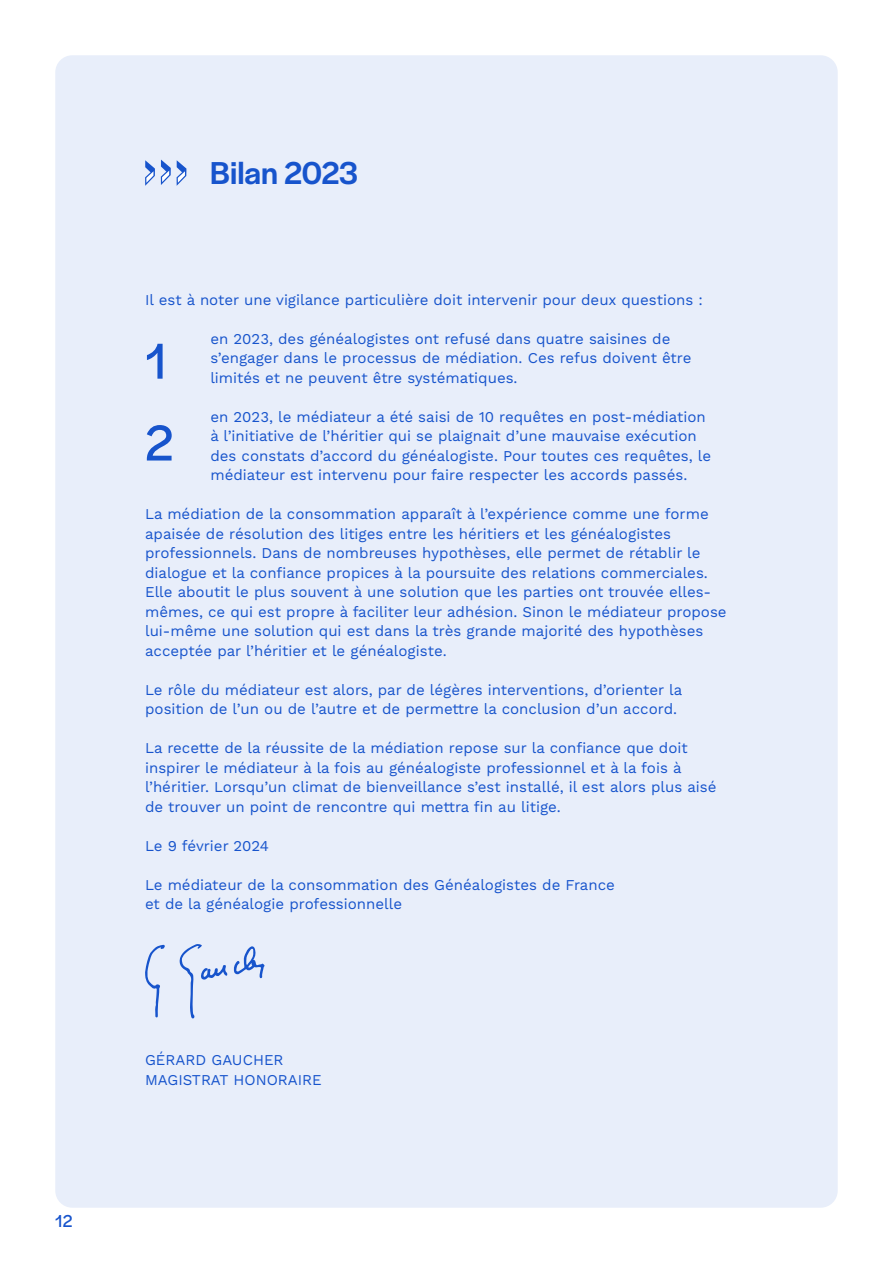
<style>
.page{position:relative;width:893px;height:1263px;background:#fff}
.page>*{position:absolute;margin:0;border:0;box-sizing:border-box;transform-origin:0 0}
.t1{font:52.5px/81.9px "Halyard Display";color:#1754cc}
.t2{font:500 33px "Halyard Display";letter-spacing:-.005em;color:#1754cc}
.t3{font:18px "Halyard Display";color:#1754cc}
.t4{font:15px/19.5px "Work Sans";color:#1754cc}
</style>
<div class="page">
<div style="left:55px;top:55px;width:783px;height:1153px;background:#e8eefa;border-radius:17px"></div>
<svg style="left:177px;top:160px;width:9px;height:26px"></svg>
<svg style="left:161px;top:160px;width:10px;height:25px"></svg>
<svg style="left:145px;top:160px;width:10px;height:26px"></svg>
<svg style="left:233px;top:946px;width:32px;height:32px"></svg>
<svg style="left:145px;top:944px;width:20px;height:73px"></svg>
<svg style="left:179px;top:944px;width:48px;height:75px"></svg>
<p class="t3" style="left:55px;top:1208px;width:19px">12</p>
<h2 class="t2" style="left:210px;top:149px;width:150px">Bilan 2023</h2>
<p class="t4" style="left:145px;top:291px;width:559px">Il est à noter une vigilance particulière doit intervenir pour deux questions :</p>
<p class="t4" style="left:210px;top:330px;width:483px">en 2023, des généalogistes ont refusé dans quatre saisines de s’engager dans le processus de médiation. Ces refus doivent être limités et ne peuvent être systématiques.</p>
<p class="t4" style="left:210px;top:408px;width:502px">en 2023, le médiateur a été saisi de 10 requêtes en post-médiation à l’initiative de l’héritier qui se plaignait d’une mauvaise exécution des constats d’accord du généalogiste. Pour toutes ces requêtes, le médiateur est intervenu pour faire respecter les accords passés.</p>
<p class="t4" style="left:145px;top:505px;width:583px">La médiation de la consommation apparaît à l’expérience comme une forme apaisée de résolution des litiges entre les héritiers et les généalogistes professionnels. Dans de nombreuses hypothèses, elle permet de rétablir le dialogue et la confiance propices à la poursuite des relations commerciales.<br>Elle aboutit le plus souvent à une solution que les parties ont trouvée elles&shy;mêmes, ce qui est propre à faciliter leur adhésion. Sinon le médiateur propose lui-même une solution qui est dans la très grande majorité des hypothèses acceptée par l’héritier et le généalogiste.</p>
<p class="t4" style="left:145px;top:681px;width:539px">Le rôle du médiateur est alors, par de légères interventions, d’orienter la position de l’un ou de l’autre et de permettre la conclusion d’un accord.</p>
<p class="t4" style="left:145px;top:739px;width:573px">La recette de la réussite de la médiation repose sur la confiance que doit inspirer le médiateur à la fois au généalogiste professionnel et à la fois à l’héritier. Lorsqu’un climat de bienveillance s’est installé, il est alors plus aisé de trouver un point de rencontre qui mettra fin au litige.</p>
<p class="t4" style="left:145px;top:837px;width:125px">Le 9 février 2024</p>
<p class="t4" style="left:145px;top:876px;width:471px">Le médiateur de la consommation des Généalogistes de France et de la généalogie professionnelle</p>
<h1 class="t1" style="left:145px;top:317px;width:29px">1<br>2</h1>
<p class="t4" style="left:145px;top:1051px;width:178px">GÉRARD GAUCHER<br>MAGISTRAT HONORAIRE</p>
</div>
